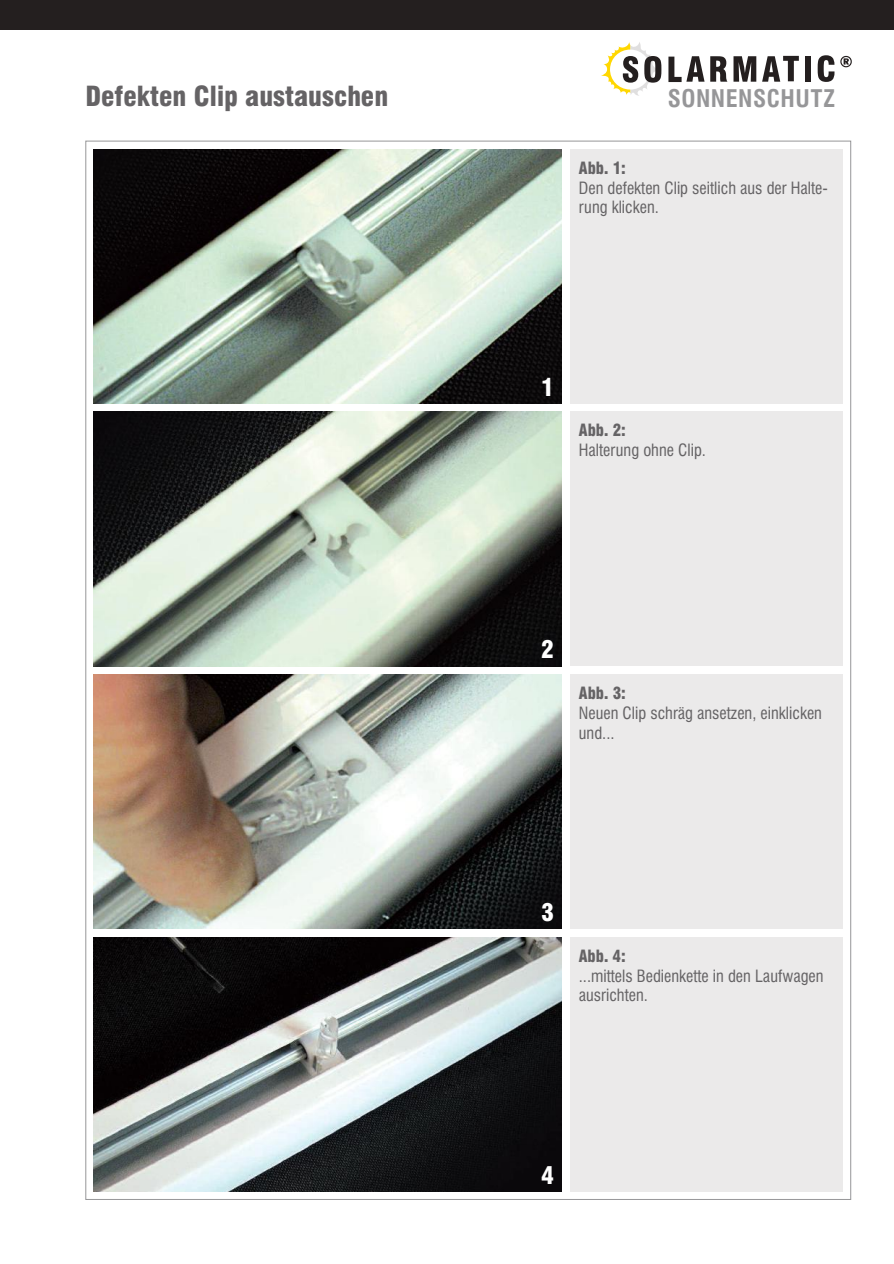
<style>
.page{position:relative;width:894px;height:1264px;background:#fff}
.page>*{position:absolute;margin:0;border:0;box-sizing:border-box;transform-origin:0 0}
.t1{font:900 condensed 27px "Swiss 721 BT";color:#656365}
.t2{font:900 condensed 24px "Swiss 721 BT";color:#fff}
.t3{font:700 condensed 23.7px "Swiss 721 BT";letter-spacing:.02em;color:#969698}
.t4{font:condensed 16.5px/19.8px "Swiss 721 BT";color:#656365}
.t5{font:900 condensed 16.5px "Swiss 721 BT";color:#656365}
</style>
<div class="page">
<img style="left:94px;top:149px;width:468px;height:254px">
<div style="left:0;top:0;width:893px;height:30px;background:#241f1f"></div>
<div style="left:570px;top:149px;width:272px;height:254px;background:#ebeaea"></div>
<img style="left:94px;top:412px;width:468px;height:254px">
<div style="left:570px;top:412px;width:272px;height:254px;background:#ebeaea"></div>
<img style="left:94px;top:674px;width:468px;height:254px">
<div style="left:570px;top:674px;width:272px;height:254px;background:#ebeaea"></div>
<img style="left:94px;top:937px;width:468px;height:254px">
<div style="left:570px;top:937px;width:272px;height:254px;background:#ebeaea"></div>
<svg style="left:601px;top:42px;width:60px;height:54px"></svg>
<svg style="left:668px;top:56px;width:36px;height:26px"></svg>
<svg style="left:710px;top:56px;width:17px;height:26px"></svg>
<svg style="left:733px;top:56px;width:23px;height:26px"></svg>
<svg style="left:762px;top:56px;width:37px;height:26px"></svg>
<div style="left:804px;top:56px;width:6px;height:25px;background:#241f1f"></div>
<svg style="left:817px;top:55px;width:17px;height:27px"></svg>
<svg style="left:840px;top:56px;width:11px;height:11px"></svg>
<h1 class="t1" style="left:85px;top:81px;width:304px">Defekten Clip austauschen</h1>
<h3 class="t3" style="left:667px;top:84px;width:169px">SONNENSCHUTZ</h3>
<p class="t5" style="left:579px;top:158px;width:49px">Abb. 1:</p>
<p class="t4" style="left:579px;top:178px;width:250px">Den defekten Clip seitlich aus der Halte&shy;rung klicken.</p>
<h2 class="t2" style="left:541px;top:373px;width:14px">1</h2>
<p class="t5" style="left:579px;top:421px;width:49px">Abb. 2:</p>
<p class="t4" style="left:579px;top:440px;width:129px">Halterung ohne Clip.</p>
<h2 class="t2" style="left:541px;top:636px;width:14px">2</h2>
<p class="t5" style="left:579px;top:683px;width:49px">Abb. 3:</p>
<p class="t4" style="left:579px;top:703px;width:245px">Neuen Clip schräg ansetzen, einklicken und...</p>
<h2 class="t2" style="left:541px;top:898px;width:14px">3</h2>
<p class="t5" style="left:579px;top:946px;width:49px">Abb. 4:</p>
<p class="t4" style="left:579px;top:966px;width:246px">...mittels Bedienkette in den Laufwagen ausrichten.</p>
<h2 class="t2" style="left:541px;top:1161px;width:14px">4</h2>
</div>
